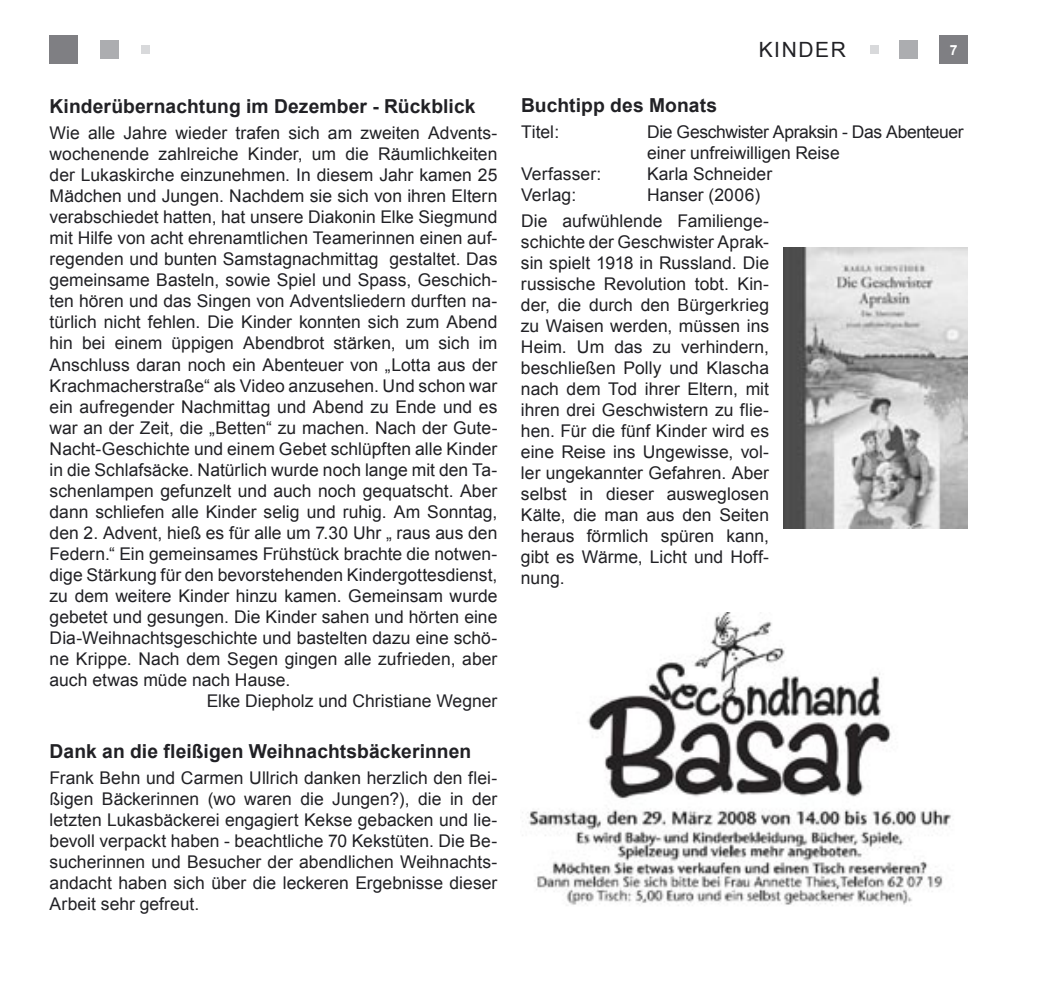
<style>
.page{position:relative;width:1042px;height:993px;background:#fff}
.page>*{position:absolute;margin:0;border:0;box-sizing:border-box;transform-origin:0 0}
.t1{font:21px "Arial";letter-spacing:.075em;color:#212125}
.t2{font:700 19.25px "Arial";letter-spacing:.005em;color:#212125}
.t3{font:17.5px/21px "Arial";color:#212125}
.t4{font:700 14px "Arial";color:#fff}
</style>
<div class="page">
<div style="left:50px;top:36px;width:28px;height:28px;background:#7f7f83"></div>
<div style="left:939px;top:36px;width:28px;height:28px;background:#7f7f83"></div>
<div style="left:100px;top:41px;width:19px;height:18px;background:#acadb0"></div>
<div style="left:141px;top:46px;width:9px;height:8px;background:#d8d9db"></div>
<div style="left:900px;top:41px;width:18px;height:18px;background:#acadb0"></div>
<div style="left:870px;top:46px;width:8px;height:8px;background:#d8d9db"></div>
<img style="left:784px;top:247px;width:183px;height:281px">
<img style="left:522px;top:612px;width:429px;height:294px">
<p class="t2" style="left:50px;top:94px;width:427px">Kinderübernachtung im Dezember - Rückblick</p>
<p class="t3" style="left:50px;top:123px;width:449px">Wie alle Jahre wieder trafen sich am zweiten Advents-</p>
<p class="t3" style="left:50px;top:144px;width:449px">wochenende zahlreiche Kinder, um die Räumlichkeiten</p>
<p class="t3" style="left:50px;top:165px;width:449px">der Lukaskirche einzunehmen. In diesem Jahr kamen 25</p>
<p class="t3" style="left:50px;top:186px;width:449px">Mädchen und Jungen. Nachdem sie sich von ihren Eltern</p>
<p class="t3" style="left:50px;top:207px;width:449px">verabschiedet hatten, hat unsere Diakonin Elke Siegmund</p>
<p class="t3" style="left:50px;top:228px;width:449px">mit Hilfe von acht ehrenamtlichen Teamerinnen einen auf-</p>
<p class="t3" style="left:50px;top:249px;width:449px">regenden und bunten Samstagnachmittag gestaltet. Das</p>
<p class="t3" style="left:50px;top:270px;width:449px">gemeinsame Basteln, sowie Spiel und Spass, Geschich-</p>
<p class="t3" style="left:50px;top:291px;width:449px">ten hören und das Singen von Adventsliedern durften na-</p>
<p class="t3" style="left:50px;top:312px;width:449px">türlich nicht fehlen. Die Kinder konnten sich zum Abend</p>
<p class="t3" style="left:50px;top:333px;width:449px">hin bei einem üppigen Abendbrot stärken, um sich im</p>
<p class="t3" style="left:50px;top:354px;width:449px">Anschluss daran noch ein Abenteuer von „Lotta aus der</p>
<p class="t3" style="left:50px;top:375px;width:449px">Krachmacherstraße“ als Video anzusehen. Und schon war</p>
<p class="t3" style="left:50px;top:396px;width:449px">ein aufregender Nachmittag und Abend zu Ende und es</p>
<p class="t3" style="left:50px;top:417px;width:449px">war an der Zeit, die „Betten“ zu machen. Nach der Gute-</p>
<p class="t3" style="left:50px;top:438px;width:449px">Nacht-Geschichte und einem Gebet schlüpften alle Kinder</p>
<p class="t3" style="left:50px;top:459px;width:449px">in die Schlafsäcke. Natürlich wurde noch lange mit den Ta-</p>
<p class="t3" style="left:50px;top:480px;width:449px">schenlampen gefunzelt und auch noch gequatscht. Aber</p>
<p class="t3" style="left:50px;top:501px;width:449px">dann schliefen alle Kinder selig und ruhig. Am Sonntag,</p>
<p class="t3" style="left:50px;top:522px;width:449px">den 2. Advent, hieß es für alle um 7.30 Uhr „ raus aus den</p>
<p class="t3" style="left:50px;top:543px;width:449px">Federn.“ Ein gemeinsames Frühstück brachte die notwen-</p>
<p class="t3" style="left:50px;top:564px;width:449px">dige Stärkung für den bevorstehenden Kindergottesdienst,</p>
<p class="t3" style="left:50px;top:585px;width:449px">zu dem weitere Kinder hinzu kamen. Gemeinsam wurde</p>
<p class="t3" style="left:50px;top:606px;width:449px">gebetet und gesungen. Die Kinder sahen und hörten eine</p>
<p class="t3" style="left:50px;top:627px;width:449px">Dia-Weihnachtsgeschichte und bastelten dazu eine schö-</p>
<p class="t3" style="left:50px;top:648px;width:449px">ne Krippe. Nach dem Segen gingen alle zufrieden, aber</p>
<p class="t3" style="left:50px;top:669px;width:242px">auch etwas müde nach Hause.</p>
<p class="t3" style="left:207px;top:690px;width:292px">Elke Diepholz und Christiane Wegner</p>
<p class="t2" style="left:50px;top:738px;width:423px">Dank an die fleißigen Weihnachtsbäckerinnen</p>
<p class="t3" style="left:50px;top:767px;width:449px;text-align:justify">Frank Behn und Carmen Ullrich danken herzlich den flei&shy;ßigen Bäckerinnen (wo waren die Jungen?), die in der letzten Lukasbäckerei engagiert Kekse gebacken und lie&shy;bevoll verpackt haben - beachtliche 70 Kekstüten. Die Be&shy;sucherinnen und Besucher der abendlichen Weihnachts&shy;andacht haben sich über die leckeren Ergebnisse dieser Arbeit sehr gefreut.</p>
<p class="t1" style="left:758px;top:36px;width:89px">KINDER</p>
<p class="t4" style="left:949px;top:41px;width:9px">7</p>
<p class="t2" style="left:521px;top:93px;width:198px">Buchtipp des Monats</p>
<p class="t3" style="left:521px;top:121px;width:40px">Titel:</p>
<p class="t3" style="left:647px;top:121px;width:318px">Die Geschwister Apraksin - Das Abenteuer einer unfreiwilligen Reise</p>
<p class="t3" style="left:521px;top:163px;width:82px">Verfasser:</p>
<p class="t3" style="left:647px;top:163px;width:127px">Karla Schneider</p>
<p class="t3" style="left:521px;top:184px;width:57px">Verlag:</p>
<p class="t3" style="left:521px;top:182px;width:250px;line-height:25.9px;text-indent:126px">Hanser (2006)<br>Die aufwühlende Familienge-</p>
<p class="t3" style="left:521px;top:231px;width:250px;text-align:justify">schichte der Geschwister Aprak&shy;sin spielt 1918 in Russland. Die russische Revolution tobt. Kin&shy;der, die durch den Bürgerkrieg zu Waisen werden, müssen ins Heim. Um das zu verhindern, beschließen Polly und Klascha nach dem Tod ihrer Eltern, mit ihren drei Geschwistern zu flie&shy;hen. Für die fünf Kinder wird es eine Reise ins Ungewisse, vol&shy;ler ungekannter Gefahren. Aber selbst in dieser ausweglosen Kälte, die man aus den Seiten heraus förmlich spüren kann, gibt es Wärme, Licht und Hoff&shy;nung.</p>
</div>
